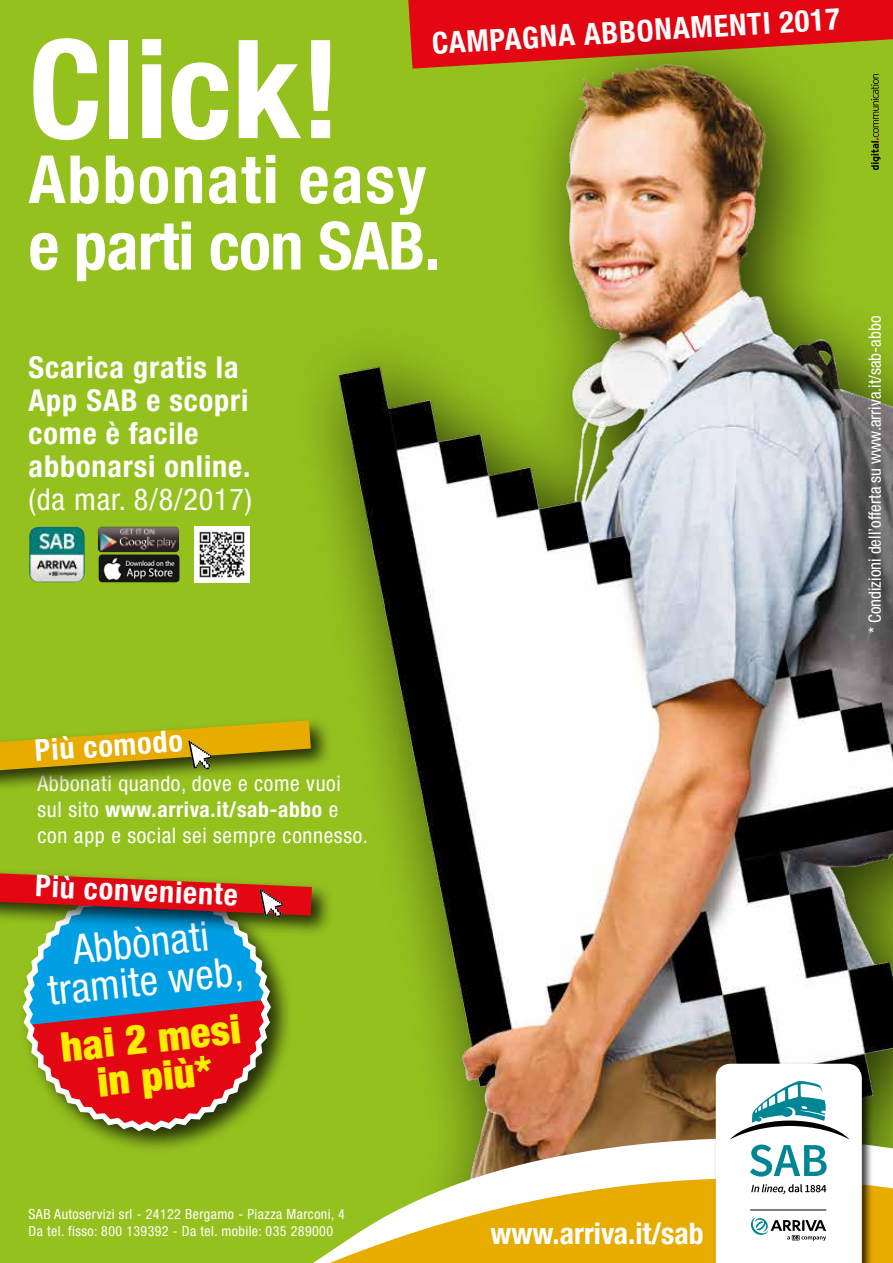
<style>
.page{position:relative;width:893px;height:1263px;background:#95c11f}
.page>*{position:absolute;margin:0;border:0;box-sizing:border-box;transform-origin:0 0}
.t1{font:700 condensed 137.25px "Helvetica Neue LT Std";color:#fff}
.t2{font:700 condensed 66.45px/66.4px "Helvetica Neue LT Std";letter-spacing:.03em;color:#fff}
.t3{font:condensed 41.1px/38.4px "Helvetica Neue LT Std";color:#fff;text-align:center}
.t4{font:900 condensed 41.1px/38.4px "Helvetica Neue LT Std";color:#ffed00;text-align:center}
.t5{font:700 condensed 30.15px/33px "Helvetica Neue LT Std";letter-spacing:.03em;color:#fff}
.t6{font:condensed 30.15px "Helvetica Neue LT Std";letter-spacing:.03em;color:#fff}
.t7{font:700 condensed 29.85px "Helvetica Neue LT Std";color:#fff}
.t8{font:condensed 21.45px/25.8px "Helvetica Neue LT Std";letter-spacing:.03em;color:#fff}
.t9{font:condensed 17.1px "Helvetica Neue LT Std";color:#fff}
.t10{font:condensed 13.95px/16.8px "Helvetica Neue LT Std";letter-spacing:.03em;color:#fff}
.s1{font-weight:700}
</style>
<div class="page">
<img style="left:323px;top:170px;width:570px;height:960px">
<svg style="left:408px;top:0;width:485px;height:170px"></svg>
<svg style="left:313px;top:1130px;width:580px;height:133px"></svg>
<div style="left:714px;top:1061px;width:159px;height:202px;background:#000;opacity:.75"></div>
<svg style="left:716px;top:1064px;width:146px;height:199px"></svg>
<div style="left:0;top:716px;width:332px;height:80px;background:#000;opacity:.75"></div>
<svg style="left:0;top:720px;width:311px;height:50px"></svg>
<img style="left:194px;top:527px;width:56px;height:55px">
<img style="left:29px;top:527px;width:56px;height:55px">
<img style="left:98px;top:527px;width:81px;height:25px">
<img style="left:99px;top:554px;width:81px;height:28px">
<div style="left:19px;top:878px;width:276px;height:277px;background:#000;opacity:.75"></div>
<svg style="left:19px;top:937px;width:255px;height:197px"></svg>
<div style="left:0;top:867px;width:334px;height:70px;background:#000;opacity:.75"></div>
<svg style="left:0;top:873px;width:312px;height:44px"></svg>
<p class="t5" style="left:431px;top:25px;width:410px;rotate:-3deg">CAMPAGNA ABBONAMENTI 2017</p>
<h1 class="t1" style="left:29px;top:6px;width:314px">Click!</h1>
<h2 class="t2" style="left:29px;top:145px;width:413px">Abbonati easy e parti con SAB.</h2>
<p class="t5" style="left:29px;top:350px;width:223px">Scarica gratis la<br>App SAB e scopri come è facile abbonarsi online.</p>
<p class="t6" style="left:29px;top:481px;width:225px">(da mar. 8/8/2017)</p>
<p class="t9" style="left:865px;top:633px;width:319px;rotate:-90deg">* Condizioni dell’offerta su www.arriva.it/sab-abbo</p>
<p class="t5" style="left:34px;top:733px;width:150px;rotate:-4deg">Più comodo</p>
<p class="t8" style="left:38px;top:770px;width:332px">Abbonati quando, dove e come vuoi sul sito <span class="s1">www.arriva.it/sab-abbo</span> e con app e social sei sempre connesso.</p>
<p class="t5" style="left:36px;top:868px;width:204px;rotate:3deg">Più conveniente</p>
<h3 class="t3" style="left:42px;top:933px;width:198px;rotate:-6deg">Abbònati tramite web,</h3>
<h3 class="t4" style="left:59px;top:1028px;width:182px;rotate:-6deg">hai 2 mesi in più*</h3>
<p class="t10" style="left:29px;top:1205px;width:318px">SAB Autoservizi srl - 24122 Bergamo - Piazza Marconi, 4<br>Da tel. fisso: 800 139392 - Da tel. mobile: 035 289000</p>
<p class="t7" style="left:491px;top:1215px;width:215px">www.arriva.it/sab</p>
</div>
